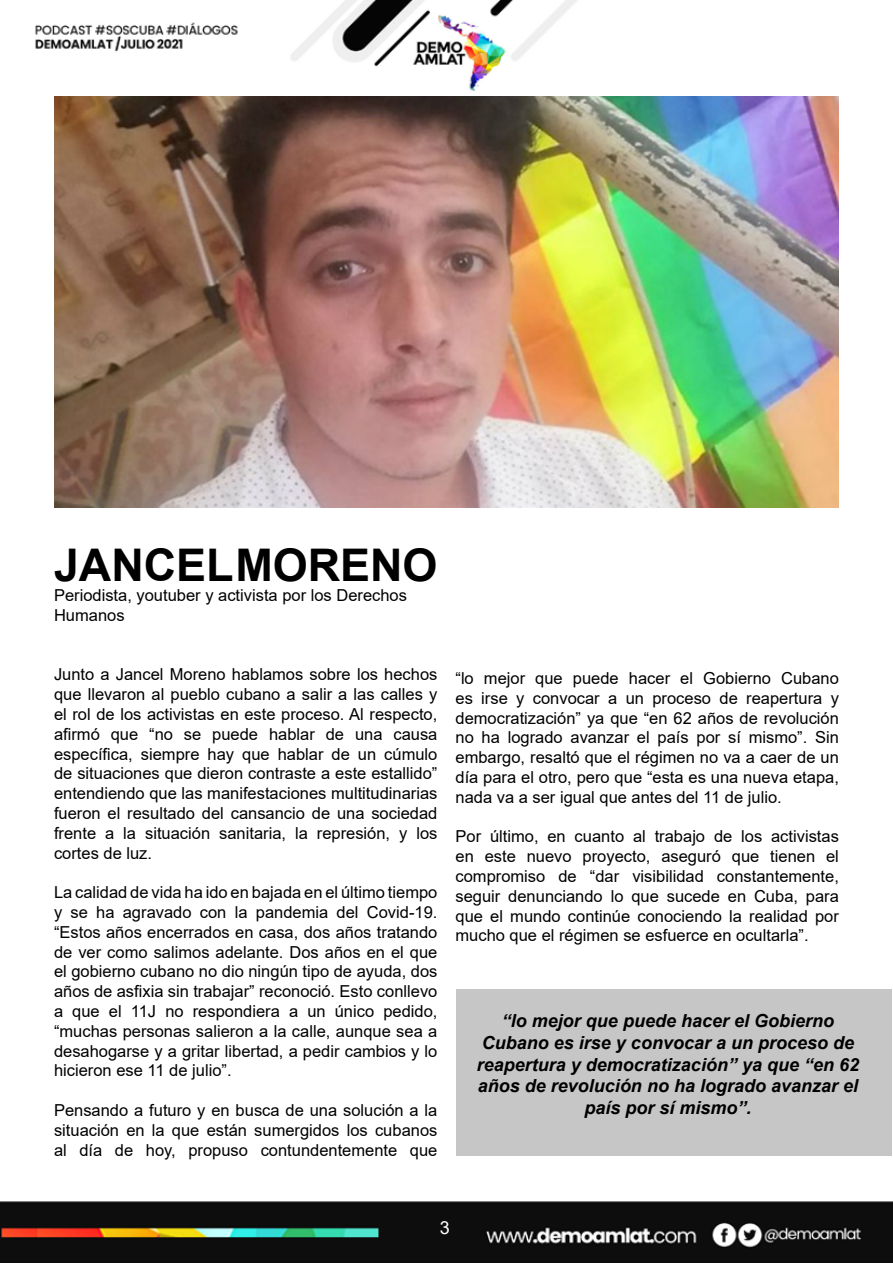
<style>
.page{position:relative;width:893px;height:1263px;background:#fff}
.page>*{position:absolute;margin:0;border:0;box-sizing:border-box;transform-origin:0 0}
.t1{font:700 45px "Arial";color:#000}
.t2{font:italic 700 18px/21.6px "Arial";color:#000;text-align:center}
.t3{font:18px "Arial";color:#fff}
.t4{font:16.5px/19.8px "Arial";color:#000;text-align:justify}
</style>
<div class="page">
<img style="left:0;top:0;width:893px;height:1263px">
<div style="left:456px;top:989px;width:436px;height:167px;background:#c6c6c6"></div>
<img style="left:55px;top:96px;width:784px;height:411px">
<h1 class="t1" style="left:54px;top:534px;width:385px">JANCEL MORENO</h1>
<p class="t4" style="left:54px;top:585px;width:355px">Periodista, youtuber y activista por los Derechos<br>Humanos</p>
<p class="t4" style="left:54px;top:664px;width:385px">Junto a Jancel Moreno hablamos sobre los hechos que llevaron al pueblo cubano a salir a las calles y el rol de los activistas en este proceso. Al respecto, afirmó que “no se puede hablar de una causa específica, siempre hay que hablar de un cúmulo de situaciones que dieron contraste a este estallido” entendiendo que las manifestaciones multitudinarias fueron el resultado del cansancio de una sociedad frente a la situación sanitaria, la represión, y los cortes de luz.</p>
<p class="t4" style="left:54px;top:882px;width:385px">La calidad de vida ha ido en bajada en el último tiempo y se ha agravado con la pandemia del Covid-19. “Estos años encerrados en casa, dos años tratando de ver como salimos adelante. Dos años en el que el gobierno cubano no dio ningún tipo de ayuda, dos años de asfixia sin trabajar” reconoció. Esto conllevo a que el 11J no respondiera a un único pedido, “muchas personas salieron a la calle, aunque sea a desahogarse y a gritar libertad, a pedir cambios y lo hicieron ese 11 de julio”.</p>
<p class="t4" style="left:54px;top:1100px;width:385px">Pensando a futuro y en busca de una solución a la situación en la que están sumergidos los cubanos al día de hoy, propuso contundentemente que</p>
<p class="t4" style="left:455px;top:668px;width:385px">“lo mejor que puede hacer el Gobierno Cubano es irse y convocar a un proceso de reapertura y democratización” ya que “en 62 años de revolución no ha logrado avanzar el país por sí mismo”. Sin embargo, resaltó que el régimen no va a caer de un día para el otro, pero que “esta es una nueva etapa, nada va a ser igual que antes del 11 de julio.</p>
<p class="t4" style="left:455px;top:826px;width:385px">Por último, en cuanto al trabajo de los activistas en este nuevo proyecto, aseguró que tienen el compromiso de “dar visibilidad constantemente, seguir denunciando lo que sucede en Cuba, para que el mundo continúe conociendo la realidad por mucho que el régimen se esfuerce en ocultarla”.</p>
<p class="t2" style="left:477px;top:1011px;width:384px">“lo mejor que puede hacer el Gobierno Cubano es irse y convocar a un proceso de reapertura y democratización” ya que “en 62 años de revolución no ha logrado avanzar el país por sí mismo”.</p>
<p class="t3" style="left:440px;top:1215px;width:12px">3</p>
</div>
